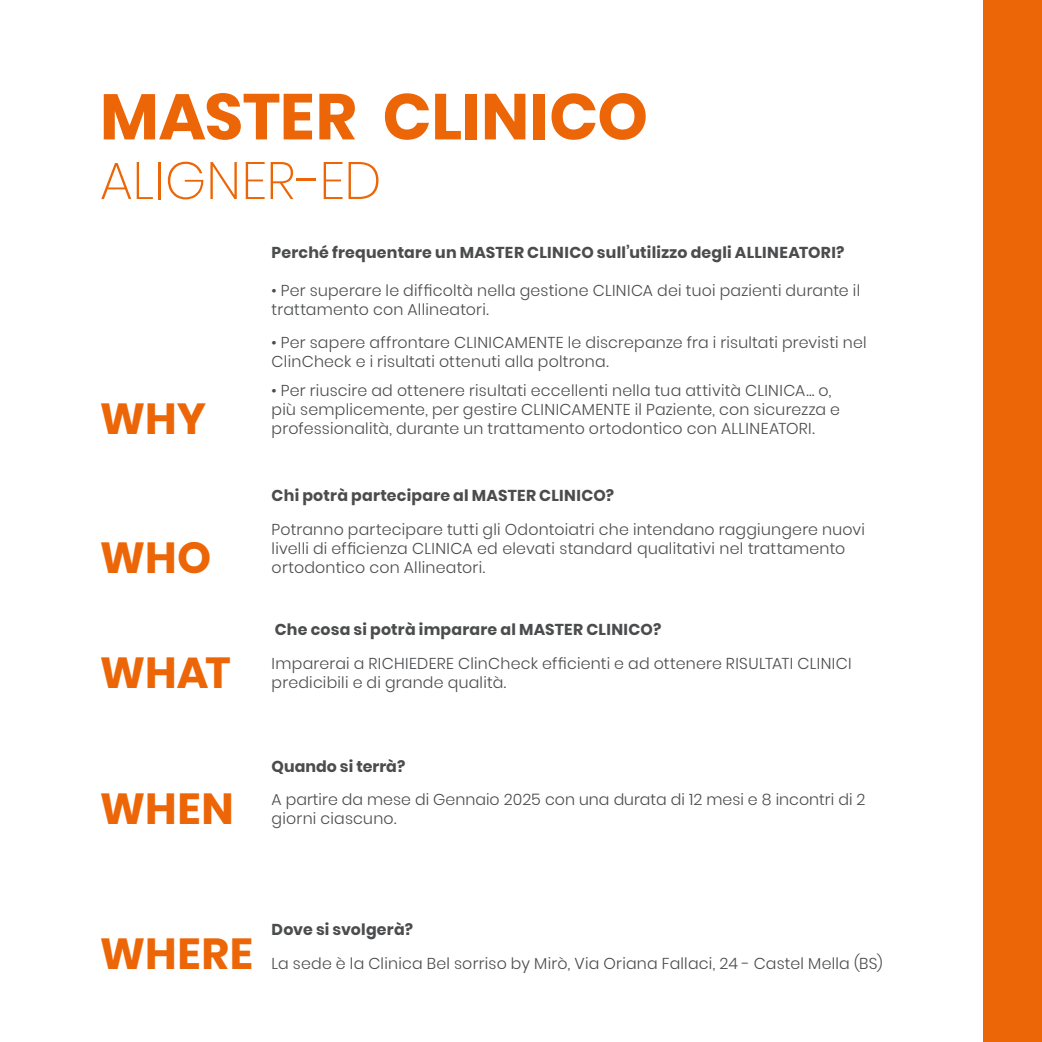
<style>
.page{position:relative;width:1042px;height:1042px;background:#fff}
.page>*{position:absolute;margin:0;border:0;box-sizing:border-box;transform-origin:0 0}
.t1{font:700 64.58px "Poppins";letter-spacing:-.005em;color:#ec6607}
.t2{font:200 52.5px "Poppins";color:#ec6607}
.t3{font:700 43.4px "Poppins";color:#ec6607}
.t4{font:300 15.75px/18.9px "Poppins";letter-spacing:.015em;color:#4b4c4d}
.t5{font:700 15.75px "Poppins";letter-spacing:.015em;color:#4b4c4d}
.s1{font-weight:700}
</style>
<div class="page">
<div style="left:984px;top:0;width:58px;height:1042px;background:#ec6607"></div>
<h1 class="t1" style="left:100px;top:79px;width:549px">MASTER CLINICO</h1>
<h2 class="t2" style="left:100px;top:150px;width:283px">ALIGNER-ED</h2>
<p class="t3" style="left:100px;top:393px;width:108px">WHY</p>
<p class="t3" style="left:100px;top:532px;width:113px">WHO</p>
<p class="t3" style="left:100px;top:648px;width:132px">WHAT</p>
<p class="t3" style="left:100px;top:784px;width:135px">WHEN</p>
<p class="t5" style="left:272px;top:243px;width:574px">Perché frequentare un MASTER CLINICO sull’utilizzo degli ALLINEATORI?</p>
<p class="t4" style="left:272px;top:281px;width:590px">• Per superare le difficoltà nella gestione CLINICA dei tuoi pazienti durante il trattamento con Allineatori.</p>
<p class="t4" style="left:272px;top:333px;width:596px">• Per sapere affrontare CLINICAMENTE le discrepanze fra i risultati previsti nel<br>ClinCheck e i risultati ottenuti alla poltrona.</p>
<p class="t4" style="left:272px;top:381px;width:561px">• Per riuscire ad ottenere risultati eccellenti nella tua attività CLINICA… o,</p>
<p class="t4" style="left:272px;top:400px;width:570px">più semplicemente, per gestire CLINICAMENTE il Paziente, con sicurezza e professionalità, durante un trattamento ortodontico con ALLINEATORI.</p>
<p class="t4" style="left:272px;top:479px;width:595px;line-height:33.8px"><span class="s1">Chi potrà partecipare al MASTER CLINICO?<br></span>Potranno partecipare tutti gli Odontoiatri che intendano raggiungere nuovi</p>
<p class="t4" style="left:272px;top:539px;width:575px">livelli di efficienza CLINICA ed elevati standard qualitativi nel trattamento ortodontico con Allineatori.</p>
<p class="t4" style="left:272px;top:613px;width:581px;line-height:33.8px"><span class="s1">Che cosa si potrà imparare al MASTER CLINICO?<br></span>Imparerai a RICHIEDERE ClinCheck efficienti e ad ottenere RISULTATI CLINICI</p>
<p class="t4" style="left:272px;top:673px;width:236px">predicibili e di grande qualità.</p>
<p class="t4" style="left:272px;top:749px;width:595px;line-height:33.8px"><span class="s1">Quando si terrà?<br></span>A partire da mese di Gennaio 2025 con una durata di 12 mesi e 8 incontri di 2</p>
<p class="t4" style="left:272px;top:809px;width:126px">giorni ciascuno.</p>
<p class="t3" style="left:100px;top:928px;width:155px">WHERE</p>
<p class="t5" style="left:272px;top:920px;width:143px">Dove si svolgerà?</p>
<p class="t4" style="left:272px;top:954px;width:613px">La sede è la Clinica Bel sorriso by Mirò, Via Oriana Fallaci, 24 - Castel Mella (BS)</p>
</div>
